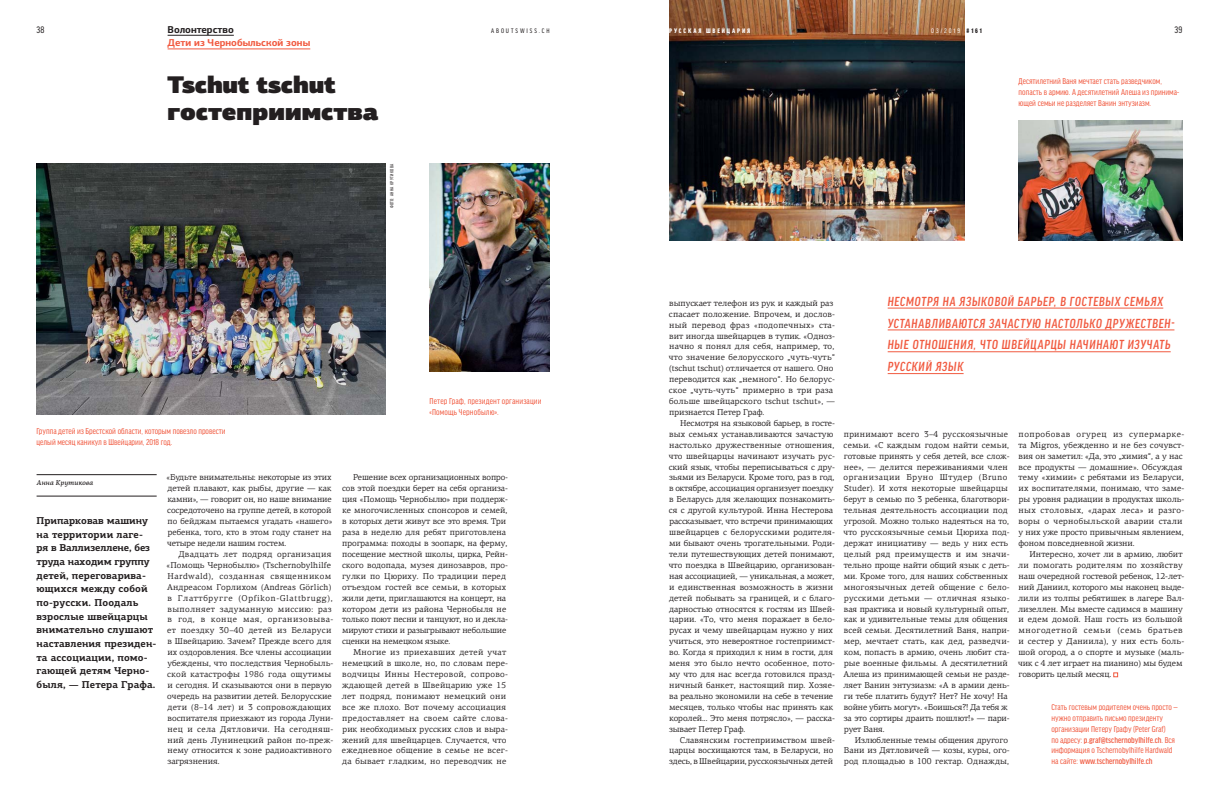
<style>
.page{position:relative;width:1219px;height:801px;background:#fff}
.page>*{position:absolute;margin:0;border:0;box-sizing:border-box;transform-origin:0 0}
.t1{font:900 24px/27px "PF Agora Sans Pro";letter-spacing:-.01em;color:#231f20}
.t2{font:italic 500 condensed 14px/21.8px "Good Headline Pro";letter-spacing:.045em;color:#f15a40}
.t3{font:700 10px/13.6px "PF Agora Slab Pro";letter-spacing:.01em;color:#231f20}
.t4{font:700 10px "PF Agora Sans Pro";color:#f15a40}
.t5{font:700 10px "PF Agora Sans Pro";color:#231f20}
.t6{font:condensed 10px "Good Headline Pro";color:#231f20}
.t7{font:condensed 9px/10.9px "Good Headline Pro";color:#f15a40}
.t8{font:8.5px/10.9px "PF Agora Serif Pro";letter-spacing:.005em;color:#231f20}
.t9{font:900 condensed 7px "Good Headline Pro";letter-spacing:.265em;color:#fff}
.t10{font:condensed 7px "Good Headline Pro";letter-spacing:.275em;color:#231f20}
.t11{font:italic 500 7px "PF Agora Serif Pro";color:#231f20}
.t12{font:condensed 7px "Good Headline Pro";letter-spacing:.275em;color:#fff}
.t13{font:condensed 5px "Good Headline Pro";letter-spacing:.06em;color:#231f20}
.s1{font-weight:900;color:#231f20}
.s2{font-weight:500}
</style>
<div class="page">
<hr style="left:168px;top:35px;width:66px;height:1px;background:#231f20">
<hr style="left:168px;top:49px;width:142px;height:1px;background:#f15a40">
<img style="left:669px;top:0;width:295px;height:240px">
<img style="left:37px;top:164px;width:349px;height:251px">
<img style="left:430px;top:164px;width:120px;height:207px">
<img style="left:1019px;top:120px;width:163px;height:120px">
<hr style="left:37px;top:474px;width:120px;height:1px;background:#231f20">
<hr style="left:37px;top:496px;width:120px;height:1px;background:#231f20">
<svg style="left:1113px;top:672px;width:5px;height:5px"></svg>
<hr style="left:888px;top:308px;width:275px;height:1px;background:#f15a40">
<hr style="left:888px;top:329px;width:286px;height:1px;background:#f15a40">
<hr style="left:888px;top:351px;width:283px;height:1px;background:#f15a40">
<hr style="left:888px;top:373px;width:76px;height:1px;background:#f15a40">
<p class="t6" style="left:37px;top:26px;width:9px">38</p>
<p class="t5" style="left:168px;top:26px;width:68px">Волонтерство</p>
<p class="t10" style="left:491px;top:28px;width:60px">ABOUTSWISS.CH</p>
<p class="t6" style="left:1175px;top:26px;width:9px">39</p>
<p class="t4" style="left:168px;top:39px;width:144px">Дети из Чернобыльской зоны</p>
<p class="t9" style="left:669px;top:28px;width:82px">РУССКАЯ ШВЕЙЦАРИЯ</p>
<p class="t12" style="left:931px;top:28px;width:52px">03/2019 <span class="s1">#161</span></p>
<h1 class="t1" style="left:168px;top:74px;width:213px">Tschut tschut гостеприимства</h1>
<p class="t13" style="left:390px;top:208px;width:46px;rotate:-90deg">ФОТО: АННА КРУТИКОВА</p>
<p class="t7" style="left:37px;top:426px;width:191px">Группа детей из Брестской области, которым повезло провести целый месяц каникул в Швейцарии, 2018 год.</p>
<p class="t7" style="left:430px;top:396px;width:113px">Петер Граф, президент организации «Помощь Чернобылю».</p>
<p class="t11" style="left:37px;top:480px;width:58px">Анна Крутикова</p>
<p class="t3" style="left:37px;top:515px;width:121px">Припарковав машину на территории лаге&shy;ря в Валлизеллене, без труда находим группу детей, переговарива&shy;ющихся между собой по-русски. Поодаль взрослые швейцарцы внимательно слушают наставления президен&shy;та ассоциации, помо&shy;гающей детям Черно&shy;быля, — Петера Графа.</p>
<p class="t8" style="left:167px;top:473px;width:167px;text-align:justify">«Будьте внимательны: некоторые из этих детей плавают, как рыбы, другие — как камни», — говорит он, но наше внимание сосредоточено на группе детей, в которой по бейджам пытаемся угадать «нашего» ребенка, того, кто в этом году станет на четыре недели нашим гостем.</p>
<p class="t8" style="left:167px;top:549px;width:168px;text-indent:12px">Двадцать лет подряд организация «Помощь Чернобылю» (Tschernobylhilfe Hardwald), созданная священником Андреасом Горлихом (Andreas Görlich) в Глаттбругге (Opfikon-Glattbrugg), выполняет задуманную миссию: раз в год, в конце мая, организовыва&shy;ет поездку 30–40 детей из Беларуси в Швейцарию. Зачем? Прежде всего для их оздоровления. Все члены ассоциации убеждены, что последствия Чернобыль&shy;ской катастрофы 1986 года ощутимы и сегодня. И сказываются они в первую очередь на развитии детей. Белорусские дети (8–14 лет) и 3 сопровождающих воспитателя приезжают из города Луни&shy;нец и села Дятловичи. На сегодняш&shy;ний день Лунинецкий район по-преж&shy;нему относится к зоне радиоактивного загрязнения.</p>
<p class="t8" style="left:342px;top:473px;width:167px;text-indent:11px">Решение всех организационных вопро&shy;сов этой поездки берет на себя организа&shy;ция «Помощь Чернобылю» при поддерж&shy;ке многочисленных спонсоров и семей, в которых дети живут все это время. Три раза в неделю для ребят приготовлена программа: походы в зоопарк, на ферму, посещение местной школы, цирка, Рейн&shy;ского водопада, музея динозавров, про&shy;гулки по Цюриху. По традиции перед отъездом гостей все семьи, в которых жили дети, приглашаются на концерт, на котором дети из района Чернобыля не только поют песни и танцуют, но и декла&shy;мируют стихи и разыгрывают небольшие сценки на немецком языке.</p>
<p class="t8" style="left:342px;top:648px;width:168px;text-indent:11px">Многие из приехавших детей учат немецкий в школе, но, по словам пере&shy;водчицы Инны Нестеровой, сопрово&shy;ждающей детей в Швейцарию уже 15 лет подряд, понимают немецкий они все же плохо. Вот почему ассоциация предоставляет на своем сайте слова&shy;рик необходимых русских слов и выра&shy;жений для швейцарцев. Случается, что ежедневное общение в семье не всег&shy;да бывает гладким, но переводчик не</p>
<p class="t7" style="left:1019px;top:76px;width:162px">Десятилетний Ваня мечтает стать разведчиком, попасть в армию. А десятилетний Алеша из принима&shy;ющей семьи не разделяет Ванин энтузиазм.</p>
<p class="t8" style="left:669px;top:298px;width:168px">выпускает телефон из рук и каждый раз спасает положение. Впрочем, и дослов&shy;ный перевод фраз «подопечных» ста&shy;вит иногда швейцарцев в тупик. «Одноз&shy;начно я понял для себя, например, то, что значение белорусского „чуть-чуть“ (tschut tschut) отличается от нашего. Оно переводится как „немного“. Но белорус&shy;ское „чуть-чуть“ примерно в три раза больше швейцарского tschut tschut», — признается Петер Граф.</p>
<p class="t8" style="left:669px;top:418px;width:168px;text-indent:11px">Несмотря на языковой барьер, в госте&shy;вых семьях устанавливаются зачастую настолько дружественные отношения, что швейцарцы начинают изучать рус&shy;ский язык, чтобы переписываться с дру&shy;зьями из Беларуси. Кроме того, раз в год, в октябре, ассоциация организует поездку в Беларусь для желающих познакомить&shy;ся с другой культурой. Инна Нестерова рассказывает, что встречи принимающих швейцарцев с белорусскими родителя&shy;ми бывают очень трогательными. Роди&shy;тели путешествующих детей понимают, что поездка в Швейцарию, организован&shy;ная ассоциацией, — уникальная, а может, и единственная возможность в жизни детей побывать за границей, и с благо&shy;дарностью относятся к гостям из Швей&shy;царии. «То, что меня поражает в бело&shy;русах и чему швейцарцам нужно у них учиться, это невероятное гостеприимст&shy;во. Когда я приходил к ним в гости, для меня это было нечто особенное, пото&shy;му что для нас всегда готовился празд&shy;ничный банкет, настоящий пир. Хозяе&shy;ва реально экономили на себе в течение месяцев, только чтобы нас принять как королей... Это меня потрясло», — расска&shy;зывает Петер Граф.</p>
<p class="t8" style="left:669px;top:735px;width:167px;text-indent:11px">Славянским гостеприимством швей&shy;царцы восхищаются там, в Беларуси, но здесь, в Швейцарии, русскоязычных детей</p>
<h2 class="t2" style="left:888px;top:291px;width:288px">НЕСМОТРЯ НА ЯЗЫКОВОЙ БАРЬЕР, В ГОСТЕВЫХ СЕМЬЯХ УСТАНАВЛИВАЮТСЯ ЗАЧАСТУЮ НАСТОЛЬКО ДРУЖЕСТВЕН-НЫЕ ОТНОШЕНИЯ, ЧТО ШВЕЙЦАРЦЫ НАЧИНАЮТ ИЗУЧАТЬ РУССКИЙ ЯЗЫК</h2>
<p class="t8" style="left:843px;top:429px;width:168px">принимают всего 3–4 русско язычные семьи. «С каждым годом найти семьи, готовые принять у себя детей, все слож&shy;нее», — делится переживаниями член организации Бруно Штудер (Bruno Studer). И хотя некоторые швейцарцы берут в семью по 3 ребенка, благотвори&shy;тельная деятельность ассоциации под угрозой. Можно только надеяться на то, что русскоязычные семьи Цюриха под&shy;держат инициативу — ведь у них есть целый ряд преимуществ и им значи&shy;тельно проще найти общий язык с деть&shy;ми. Кроме того, для наших собственных многоязычных детей общение с бело&shy;русскими детьми — отличная языко&shy;вая практика и новый культурный опыт, как и удивительные темы для общения всей семьи. Десятилетний Ваня, напри&shy;мер, мечтает стать, как дед, разведчи&shy;ком, попасть в армию, очень любит ста&shy;рые военные фильмы. А десятилетний Алеша из принимающей семьи не разде&shy;ляет Ванин энтузиазм: «А в армии день&shy;ги тебе платить будут? Нет? Не хочу! На войне убить могут». «Боишься?! Да тебя ж за это сортиры драить пошлют!» — пари&shy;рует Ваня.</p>
<p class="t8" style="left:844px;top:735px;width:167px;text-indent:11px">Излюбленные темы общения другого<br>Вани из Дятловичей — козы, куры, ого&shy;род площадью в 100 гектар. Однажды,</p>
<p class="t8" style="left:1018px;top:429px;width:167px">попробовав огурец из cупермарке&shy;та Migros, убежденно и не без сочувст&shy;вия он заметил: «Да, это „химия“, а у нас все продукты — домашние». Обсуждая тему «химии» с ребятами из Беларуси, их воспитателями, понимаю, что заме&shy;ры уровня радиации в продуктах школь&shy;ных столовых, «дарах леса» и разго&shy;воры о чернобыльской аварии стали у них уже просто привычным явлением, фоном повседневной жизни.</p>
<p class="t8" style="left:1018px;top:549px;width:168px;text-indent:11px">Интересно, хочет ли в армию, любит ли помогать родителям по хозяйству наш очередной гостевой ребенок, 12-лет&shy;ний Даниил, которого мы наконец выде&shy;лили из толпы ребятишек в лагере Вал&shy;лизеллен. Мы вместе садимся в машину и едем домой. Наш гость из большой многодетной семьи (семь братьев и сестер у Даниила), у них есть боль&shy;шой огород, а о спорте и музыке (маль&shy;чик с 4 лет играет на пианино) мы будем говорить целый месяц.</p>
<p class="t7" style="left:1051px;top:702px;width:128px">Стать гостевым родителем очень просто — нужно отправить письмо президенту организации Петеру Графу (Peter Graf)<br>по адресу: <span class="s2">p.graf@tschernobylhilfe.ch</span>. Вся информация о Tschernobylhilfe Hardwald на сайте: <span class="s2">www.tschernobylhilfe.ch</span></p>
</div>
